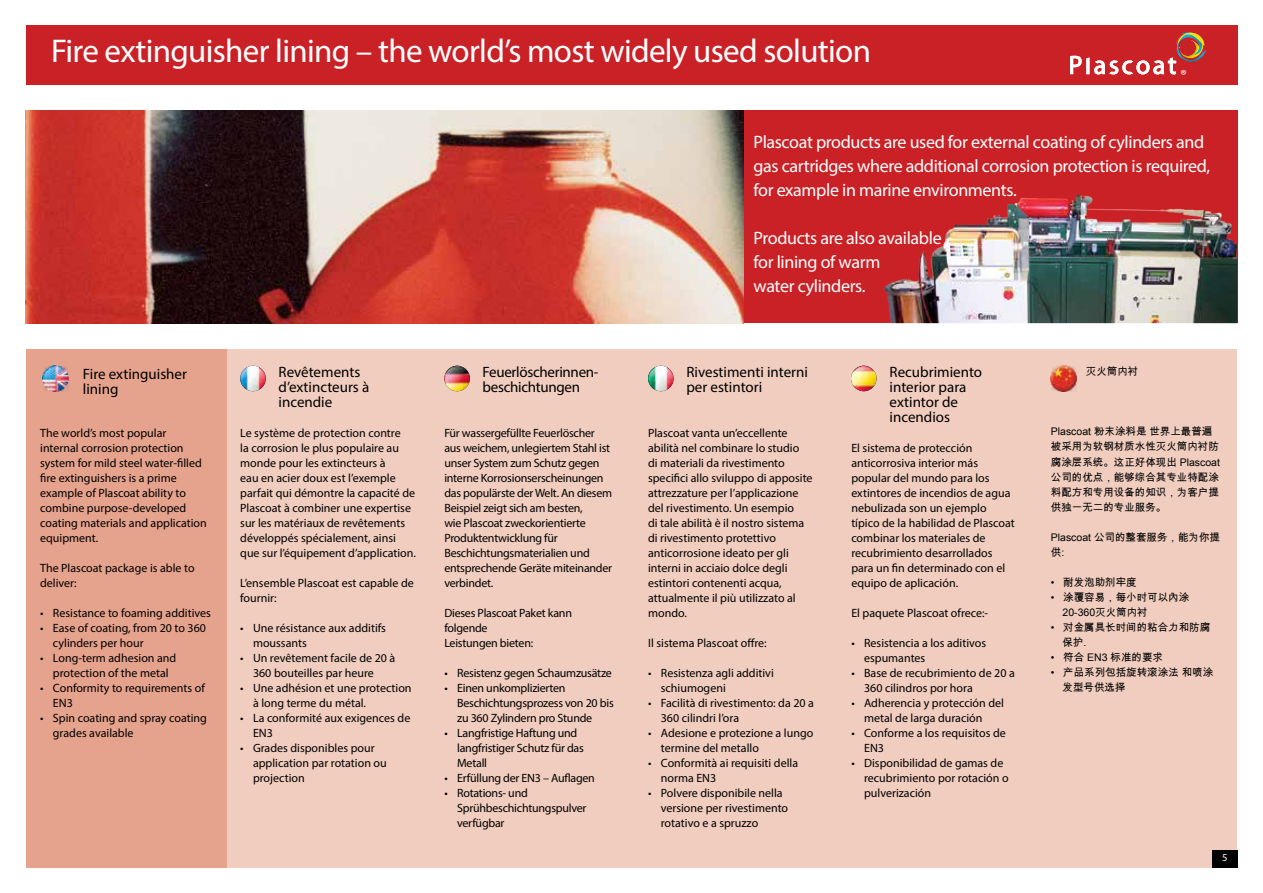
<style>
.page{position:relative;width:1263px;height:893px;background:#fff}
.page>*{position:absolute;margin:0;border:0;box-sizing:border-box;transform-origin:0 0}
.t1{font:33px "Myriad Pro";letter-spacing:-.02em;color:#fff}
.t2{font:18px/24px "Myriad Pro";letter-spacing:-.02em;color:#fff}
.t3{font:15px/15px "Myriad Pro";color:#000}
.t4{font:15px/15px "Myriad Pro";letter-spacing:-.02em;color:#000}
.t5{font:14.85px "Myriad Pro";color:#fff}
.t6{font:12px/15px "Myriad Pro";color:#000}
.t7{font:12px/15px "Myriad Pro";letter-spacing:-.02em;color:#000}
.t8{font:10.5px/15px "Arial Unicode MS";color:#000}
.t9{font:10.5px "Myriad Pro";color:#fff}
</style>
<div class="page">
<div style="left:26px;top:349px;width:201px;height:518px;background:#e5a28c"></div>
<div style="left:227px;top:349px;width:1010px;height:518px;background:#f0cdbe"></div>
<div style="left:26px;top:26px;width:1211px;height:59px;background:#ca2127"></div>
<img style="left:26px;top:111px;width:718px;height:212px">
<img style="left:744px;top:111px;width:493px;height:212px">
<img style="left:240px;top:366px;width:26px;height:25px;border-radius:13px">
<img style="left:444px;top:366px;width:26px;height:25px;border-radius:13px">
<img style="left:648px;top:366px;width:26px;height:25px;border-radius:13px">
<img style="left:851px;top:366px;width:25px;height:25px;border-radius:13px">
<img style="left:931px;top:195px;width:144px;height:61px">
<div style="left:1212px;top:850px;width:25px;height:17px;background:#000"></div>
<svg style="left:1070px;top:32px;width:136px;height:42px"></svg>
<img style="left:43px;top:366px;width:25px;height:25px">
<img style="left:1051px;top:366px;width:25px;height:25px">
<h1 class="t1" style="left:51px;top:30px;width:821px">Fire extinguisher lining – the world’s most widely used solution</h1>
<p class="t5" style="left:1180px;top:66px;width:8px">®</p>
<h2 class="t2" style="left:753px;top:130px;width:458px">Plascoat products are used for external coating of cylinders and gas cartridges where additional corrosion protection is required, for example in marine environments.</h2>
<h2 class="t2" style="left:753px;top:226px;width:190px">Products are also available for lining of warm<br>water cylinders.</h2>
<p class="t4" style="left:483px;top:364px;width:117px">Feuerlöscherinnen&shy;beschichtungen</p>
<p class="t7" style="left:444px;top:425px;width:169px">Für wassergefüllte Feuerlöscher aus weichem, unlegiertem Stahl ist unser System zum Schutz gegen interne Korrosionserscheinungen das populärste der Welt. An diesem<br>Beispiel zeigt sich am besten,<br>wie Plascoat zweckorientierte<br>Produktentwicklung für<br>Beschichtungsmaterialien und entsprechende Geräte miteinander verbindet.</p>
<p class="t7" style="left:444px;top:605px;width:129px">Dieses Plascoat Paket kann folgende<br>Leistungen bieten:</p>
<p class="t7" style="left:444px;top:665px;width:169px">• Resistenz gegen Schaumzusätze</p>
<p class="t7" style="left:457px;top:680px;width:158px;text-indent:-13px">• Einen unkomplizierten<br>Beschichtungsprozess von 20 bis zu 360 Zylindern pro Stunde</p>
<p class="t7" style="left:457px;top:725px;width:128px;text-indent:-13px">• Langfristige Haftung und langfristiger Schutz für das<br>Metall</p>
<p class="t7" style="left:444px;top:770px;width:152px">• Erfüllung der EN3 – Auflagen</p>
<p class="t7" style="left:457px;top:785px;width:131px;text-indent:-13px">• Rotations- und<br>Sprühbeschichtungspulver verfügbar</p>
<p class="t3" style="left:890px;top:364px;width:94px">Recubrimiento interior para extintor de incendios</p>
<p class="t6" style="left:851px;top:440px;width:165px">El sistema de protección anticorrosiva interior más popular del mundo para los extintores de incendios de agua nebulizada son un ejemplo típico de la habilidad de Plascoat combinar los materiales de recubrimiento desarrollados para un fin determinado con el equipo de aplicación.</p>
<p class="t6" style="left:851px;top:605px;width:138px">El paquete Plascoat ofrece:-</p>
<p class="t6" style="left:864px;top:635px;width:124px;text-indent:-13px">• Resistencia a los aditivos espumantes</p>
<p class="t6" style="left:864px;top:665px;width:152px;text-indent:-13px">• Base de recubrimiento de 20 a<br>360 cilindros por hora</p>
<p class="t6" style="left:864px;top:695px;width:141px;text-indent:-13px">• Adherencia y protección del metal de larga duración</p>
<p class="t6" style="left:864px;top:725px;width:143px;text-indent:-13px">• Conforme a los requisitos de<br>EN3</p>
<p class="t6" style="left:864px;top:755px;width:146px;text-indent:-13px">• Disponibilidad de gamas de recubrimiento por rotación o pulverización</p>
<p class="t3" style="left:83px;top:366px;width:106px">Fire extinguisher lining</p>
<p class="t8" style="left:1086px;top:364px;width:54px">灭火筒内衬</p>
<p class="t8" style="left:1051px;top:424px;width:171px">Plascoat 粉末涂料是 世界上最普遍被采用为软钢材质水性灭火筒内衬防腐涂层系统。这正好体现出 Plascoat公司的优点，能够综合其专业特配涂料配方和专用设备的知识，为客户提供独一无二的专业服务。</p>
<p class="t8" style="left:1051px;top:529px;width:171px">Plascoat 公司的整套服务，能为你提供:</p>
<p class="t8" style="left:1051px;top:574px;width:87px">• 耐发泡助剂牢度</p>
<p class="t8" style="left:1062px;top:589px;width:128px;text-indent:-12px">• 涂覆容易，每小时可以內涂<br>20-360灭火筒内衬</p>
<p class="t8" style="left:1062px;top:619px;width:149px;text-indent:-12px">• 对金属具长时间的粘合力和防腐保护.</p>
<p class="t8" style="left:1051px;top:649px;width:114px">• 符合 EN3 标准的要求</p>
<p class="t8" style="left:1062px;top:664px;width:152px;text-indent:-12px">• 产品系列包括旋转滚涂法 和喷涂发型号供选择</p>
<p class="t3" style="left:279px;top:364px;width:92px">Revêtements d’extincteurs à incendie</p>
<p class="t6" style="left:240px;top:425px;width:177px">Le système de protection contre<br>la corrosion le plus populaire au monde pour les extincteurs à<br>eau en acier doux est l’exemple parfait qui démontre la capacité de Plascoat à combiner une expertise sur les matériaux de revêtements développés spécialement, ainsi que sur l’équipement d’application.</p>
<p class="t6" style="left:240px;top:575px;width:175px">L’ensemble Plascoat est capable de fournir:</p>
<p class="t6" style="left:253px;top:620px;width:134px;text-indent:-13px">• Une résistance aux additifs moussants</p>
<p class="t6" style="left:253px;top:650px;width:144px;text-indent:-13px">• Un revêtement facile de 20 à<br>360 bouteilles par heure</p>
<p class="t6" style="left:253px;top:680px;width:160px;text-indent:-13px">• Une adhésion et une protection à long terme du métal.</p>
<p class="t6" style="left:253px;top:710px;width:159px;text-indent:-13px">• La conformité aux exigences de<br>EN3</p>
<p class="t6" style="left:253px;top:740px;width:135px;text-indent:-13px">• Grades disponibles pour application par rotation ou projection</p>
<p class="t3" style="left:686px;top:364px;width:123px">Rivestimenti interni per estintori</p>
<p class="t6" style="left:648px;top:425px;width:166px">Plascoat vanta un’eccellente abilità nel combinare lo studio<br>di materiali da rivestimento specifici allo sviluppo di apposite attrezzature per l’applicazione del rivestimento. Un esempio<br>di tale abilità è il nostro sistema di rivestimento protettivo anticorrosione ideato per gli interni in acciaio dolce degli estintori contenenti acqua, attualmente il più utilizzato al mondo.</p>
<p class="t6" style="left:648px;top:635px;width:120px">Il sistema Plascoat offre:</p>
<p class="t6" style="left:661px;top:665px;width:115px;text-indent:-13px">• Resistenza agli additivi schiumogeni</p>
<p class="t6" style="left:661px;top:695px;width:155px;text-indent:-13px">• Facilità di rivestimento: da 20 a<br>360 cilindri l’ora</p>
<p class="t6" style="left:661px;top:725px;width:154px;text-indent:-13px">• Adesione e protezione a lungo termine del metallo</p>
<p class="t6" style="left:661px;top:755px;width:139px;text-indent:-13px">• Conformità ai requisiti della norma EN3</p>
<p class="t6" style="left:661px;top:785px;width:129px;text-indent:-13px">• Polvere disponibile nella versione per rivestimento rotativo e a spruzzo</p>
<p class="t6" style="left:40px;top:425px;width:168px">The world’s most popular internal corrosion protection system for mild steel water-filled fire extinguishers is a prime example of Plascoat ability to combine purpose-developed coating materials and application equipment.</p>
<p class="t6" style="left:40px;top:560px;width:156px">The Plascoat package is able to deliver:</p>
<p class="t6" style="left:40px;top:605px;width:172px">• Resistance to foaming additives</p>
<p class="t6" style="left:53px;top:620px;width:155px;text-indent:-13px">• Ease of coating, from 20 to 360 cylinders per hour</p>
<p class="t6" style="left:40px;top:650px;width:138px;text-align:center">• Long-term adhesion and protection of the metal</p>
<p class="t6" style="left:53px;top:680px;width:153px;text-indent:-13px">• Conformity to requirements of<br>EN3</p>
<p class="t6" style="left:53px;top:710px;width:155px;text-indent:-13px">• Spin coating and spray coating grades available</p>
<p class="t9" style="left:1222px;top:851px;width:7px">5</p>
</div>
